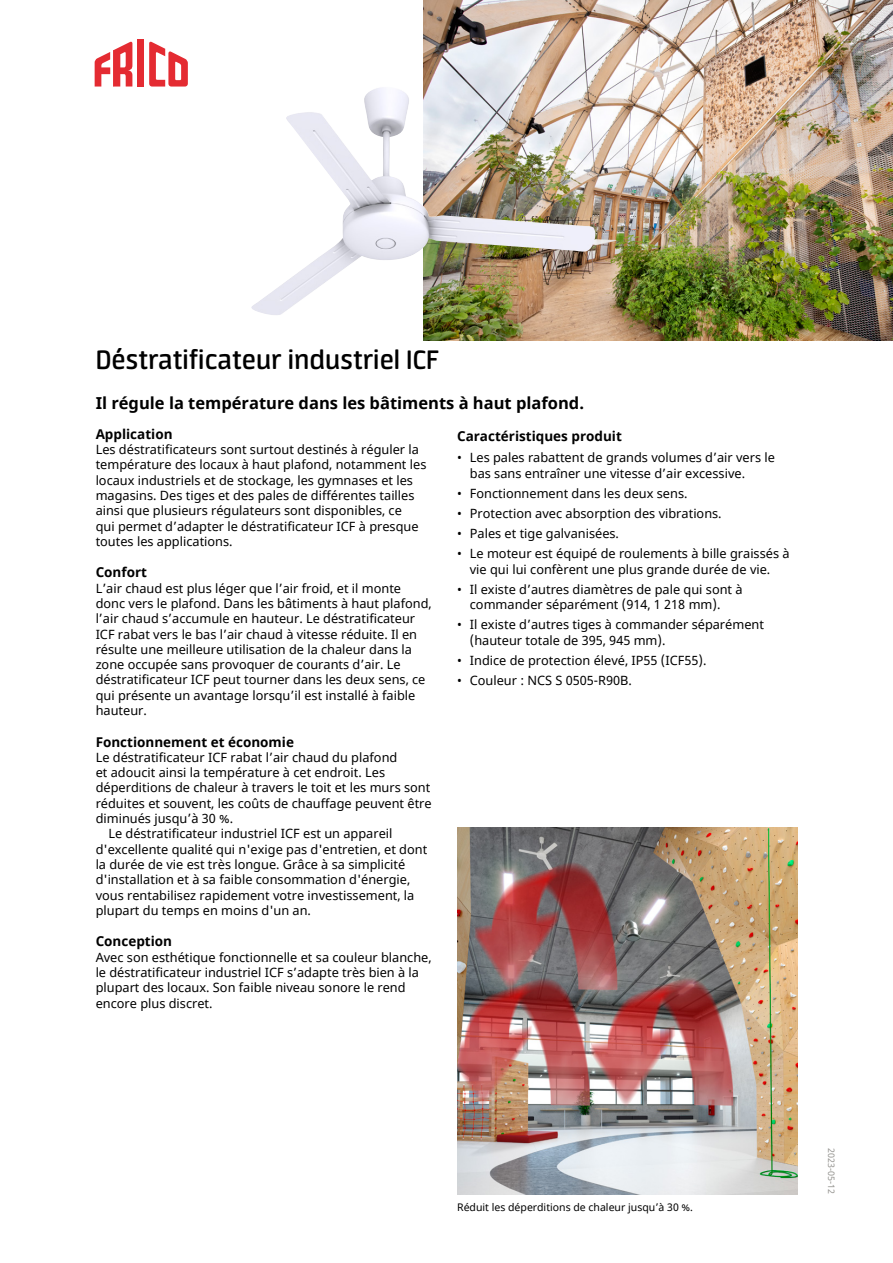
<style>
.page{position:relative;width:893px;height:1263px;background:#fff}
.page>*{position:absolute;margin:0;border:0;box-sizing:border-box;transform-origin:0 0}
.t1{font:600 30px "Neuron";color:#000}
.t2{font:700 16.5px "Noto Sans";color:#000}
.t3{font:700 13.5px "Noto Sans";color:#000}
.t4{font:12.75px/15.3px "Noto Sans";color:#000}
.t5{font:10.5px "Noto Sans";color:#000}
.t6{font:9px "Noto Sans";color:#959490}
</style>
<div class="page">
<img style="left:423px;top:0;width:470px;height:341px">
<img style="left:251px;top:87px;width:344px;height:230px">
<img style="left:457px;top:827px;width:340px;height:368px">
<div style="left:77px;top:24px;width:280px;height:77px;background:#fff"></div>
<div style="left:137px;top:39px;width:7px;height:48px;background:#e42b32"></div>
<svg style="left:149px;top:41px;width:39px;height:46px"></svg>
<svg style="left:95px;top:41px;width:37px;height:46px"></svg>
<h1 class="t1" style="left:96px;top:343px;width:345px">Déstratificateur industriel ICF</h1>
<p class="t2" style="left:96px;top:391px;width:490px">Il régule la température dans les bâtiments à haut plafond.</p>
<p class="t3" style="left:96px;top:424px;width:78px">Application</p>
<p class="t4" style="left:96px;top:442px;width:332px">Les déstratificateurs sont surtout destinés à réguler la température des locaux à haut plafond, notamment les locaux industriels et de stockage, les gymnases et les magasins. Des tiges et des pales de différentes tailles ainsi que plusieurs régulateurs sont disponibles, ce<br>qui permet d’adapter le déstratificateur ICF à presque toutes les applications.</p>
<p class="t3" style="left:96px;top:563px;width:53px">Confort</p>
<p class="t4" style="left:96px;top:581px;width:338px">L’air chaud est plus léger que l’air froid, et il monte donc vers le plafond. Dans les bâtiments à haut plafond, l’air chaud s’accumule en hauteur. Le déstratificateur ICF rabat vers le bas l’air chaud à vitesse réduite. Il en résulte une meilleure utilisation de la chaleur dans la zone occupée sans provoquer de courants d’air. Le déstratificateur ICF peut tourner dans les deux sens, ce qui présente un avantage lorsqu’il est installé à faible hauteur.</p>
<p class="t3" style="left:96px;top:732px;width:200px">Fonctionnement et économie</p>
<p class="t4" style="left:96px;top:750px;width:303px">Le déstratificateur ICF rabat l’air chaud du plafond</p>
<p class="t4" style="left:96px;top:765px;width:291px">et adoucit ainsi la température à cet endroit. Les</p>
<p class="t4" style="left:96px;top:781px;width:336px">déperditions de chaleur à travers le toit et les murs sont</p>
<p class="t4" style="left:96px;top:796px;width:338px">réduites et souvent, les coûts de chauffage peuvent être</p>
<p class="t4" style="left:96px;top:811px;width:139px">diminués jusqu’à 30 %.</p>
<p class="t4" style="left:108px;top:826px;width:286px">Le déstratificateur industriel ICF est un appareil</p>
<p class="t4" style="left:96px;top:842px;width:333px">d'excellente qualité qui n'exige pas d'entretien, et dont</p>
<p class="t4" style="left:96px;top:857px;width:311px">la durée de vie est très longue. Grâce à sa simplicité</p>
<p class="t4" style="left:96px;top:872px;width:316px">d'installation et à sa faible consommation d'énergie,</p>
<p class="t4" style="left:96px;top:888px;width:320px">vous rentabilisez rapidement votre investissement, la</p>
<p class="t4" style="left:96px;top:903px;width:217px">plupart du temps en moins d'un an.</p>
<p class="t3" style="left:96px;top:932px;width:78px">Conception</p>
<p class="t4" style="left:96px;top:950px;width:337px">Avec son esthétique fonctionnelle et sa couleur blanche, le déstratificateur industriel ICF s’adapte très bien à la plupart des locaux. Son faible niveau sonore le rend encore plus discret.</p>
<p class="t3" style="left:457px;top:426px;width:166px">Caractéristiques produit</p>
<p class="t4" style="left:470px;top:450px;width:307px;line-height:15.8px;text-indent:-13px">• Les pales rabattent de grands volumes d’air vers le bas sans entraîner une vitesse d’air excessive.</p>
<p class="t4" style="left:457px;top:486px;width:232px">• Fonctionnement dans les deux sens.</p>
<p class="t4" style="left:457px;top:506px;width:266px">• Protection avec absorption des vibrations.</p>
<p class="t4" style="left:457px;top:526px;width:163px">• Pales et tige galvanisées.</p>
<p class="t4" style="left:457px;top:546px;width:334px;line-height:15.8px;text-align:center">• Le moteur est équipé de roulements à bille graissés à vie qui lui confèrent une plus grande durée de vie.</p>
<p class="t4" style="left:470px;top:581px;width:274px;line-height:15.8px;text-indent:-13px">• Il existe d’autres diamètres de pale qui sont à commander séparément (914, 1 218 mm).</p>
<p class="t4" style="left:470px;top:617px;width:296px;line-height:15.8px;text-indent:-13px">• Il existe d’autres tiges à commander séparément (hauteur totale de 395, 945 mm).</p>
<p class="t4" style="left:457px;top:653px;width:251px">• Indice de protection élevé, IP55 (ICF55).</p>
<p class="t4" style="left:457px;top:673px;width:176px">• Couleur : NCS S 0505-R90B.</p>
<p class="t5" style="left:457px;top:1200px;width:237px">Réduit les déperditions de chaleur jusqu’à 30 %.</p>
<p class="t6" style="left:837px;top:1148px;width:47px;rotate:90deg">2023-05-12</p>
</div>
